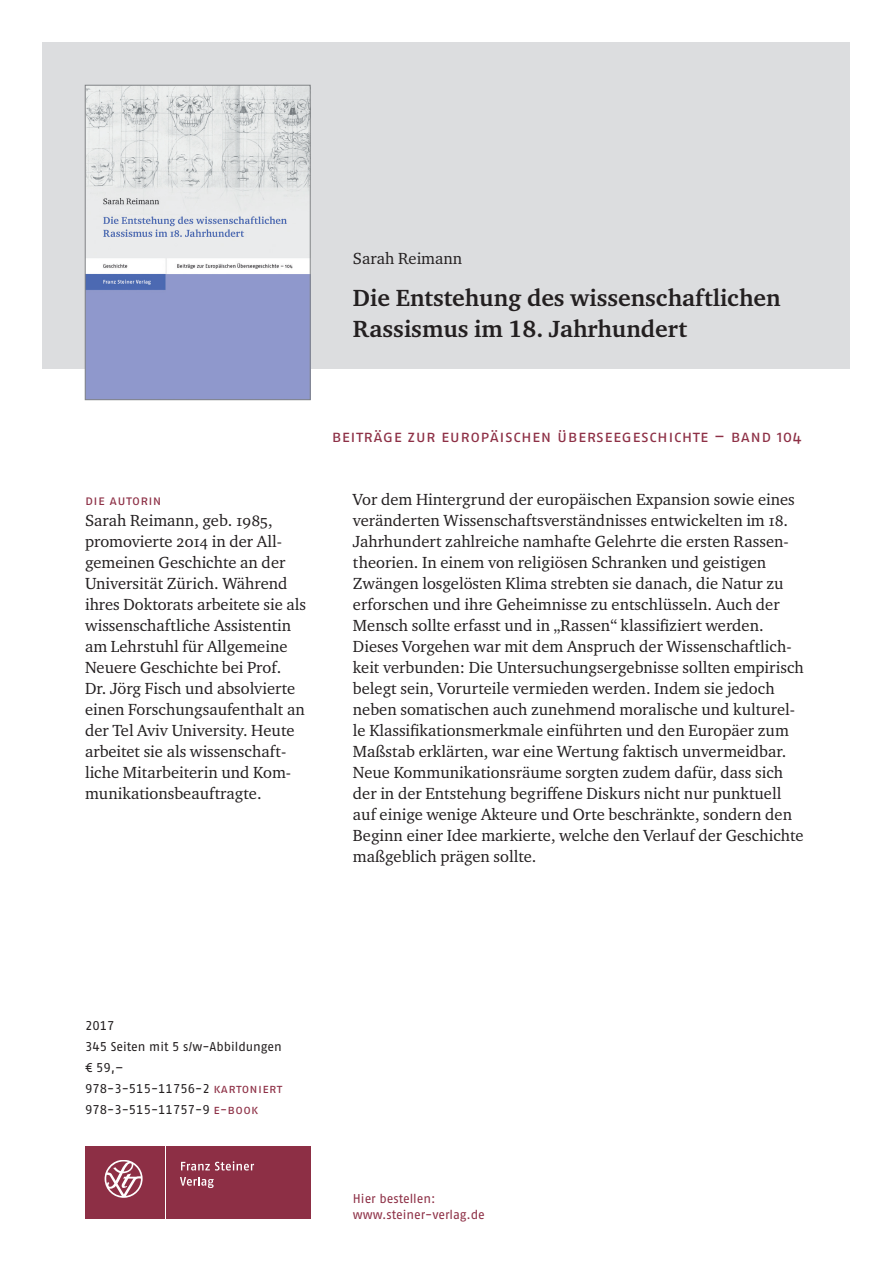
<style>
.page{position:relative;width:893px;height:1263px;background:#fff}
.page>*{position:absolute;margin:0;border:0;box-sizing:border-box;transform-origin:0 0}
.t1{font:700 24px/31.5px "Charter ITC Pro";color:#231f20}
.t2{font:16.5px/21px "Charter ITC Pro";color:#231f20}
.t3{font:16.5px "Fago Pro";letter-spacing:.025em;color:#8d2f45}
.t4{font:13.5px "Fago Pro";letter-spacing:.025em;color:#8d2f45}
.t5{font:12.75px/21px "Fago Pro";color:#231f20}
.t6{font:12.75px/16.5px "Fago Pro";color:#8d2f45}
.s1{color:#8d2f45}
</style>
<div class="page">
<div style="left:43px;top:43px;width:807px;height:326px;background:#dcdddf"></div>
<div style="left:85px;top:1146px;width:79px;height:72px;background:#8d2f45"></div>
<div style="left:166px;top:1146px;width:144px;height:72px;background:#8d2f45"></div>
<svg style="left:181px;top:1161px;width:73px;height:9px"></svg>
<svg style="left:180px;top:1177px;width:34px;height:11px"></svg>
<svg style="left:105px;top:1160px;width:38px;height:38px"></svg>
<img style="left:87px;top:87px;width:221px;height:311px">
<div style="left:85px;top:85px;width:225px;height:315px;border:1px solid #808285"></div>
<p class="t2" style="left:353px;top:247px;width:111px">Sarah Reimann</p>
<h1 class="t1" style="left:353px;top:282px;width:429px">Die Entstehung des wissenschaftlichen<br>Rassismus im 18. Jahrhundert</h1>
<p class="t4" style="left:85px;top:492px;width:78px">Die autorin</p>
<p class="t2" style="left:85px;top:510px;width:223px">Sarah Reimann, geb. 1985, promovierte 2014 in der All&shy;gemeinen Geschichte an der<br>Universität Zürich. Während ihres Doktorats arbeitete sie als wissenschaftliche Assistentin am Lehrstuhl für Allgemeine<br>Neuere Geschichte bei Prof.<br>Dr. Jörg Fisch und absolvierte einen Forschungsaufenthalt an der Tel Aviv University. Heute arbeitet sie als wissenschaft&shy;liche Mitarbeiterin und Kom&shy;munikationsbeauftragte.</p>
<p class="t3" style="left:332px;top:426px;width:471px">B eiträge zur Europäischen Überseegeschichte – Band 104</p>
<p class="t2" style="left:353px;top:489px;width:452px">Vor dem Hintergrund der europäischen Expansion sowie eines veränderten Wissenschaftsverständnisses entwickelten im 18.<br>Jahrhundert zahlreiche namhafte Gelehrte die ersten Rassen&shy;theorien. In einem von religiösen Schranken und geistigen Zwängen losgelösten Klima strebten sie danach, die Natur zu erforschen und ihre Geheimnisse zu entschlüsseln. Auch der Mensch sollte erfasst und in „Rassen“ klassifiziert werden.<br>Dieses Vorgehen war mit dem Anspruch der Wissenschaftlich&shy;keit verbunden: Die Untersuchungsergebnisse sollten empirisch belegt sein, Vorurteile vermieden werden. Indem sie jedoch neben somatischen auch zunehmend moralische und kulturel&shy;le Klassifikationsmerkmale einführten und den Europäer zum Maßstab erklärten, war eine Wertung faktisch unvermeidbar.<br>Neue Kommunikationsräume sorgten zudem dafür, dass sich der in der Entstehung begriffene Diskurs nicht nur punktuell auf einige wenige Akteure und Orte beschränkte, sondern den Beginn einer Idee markierte, welche den Verlauf der Geschichte maßgeblich prägen sollte.</p>
<p class="t5" style="left:85px;top:1015px;width:199px">2017<br>345 Seiten mit 5 s/w-Abbildungen € 59,–<br>978-3-515-11756-2 <span class="s1">kartoniert<br></span>978-3-515-11757-9 <span class="s1">e-book</span></p>
<p class="t6" style="left:353px;top:1190px;width:134px">Hier bestellen: www.steiner-verlag.de</p>
</div>
